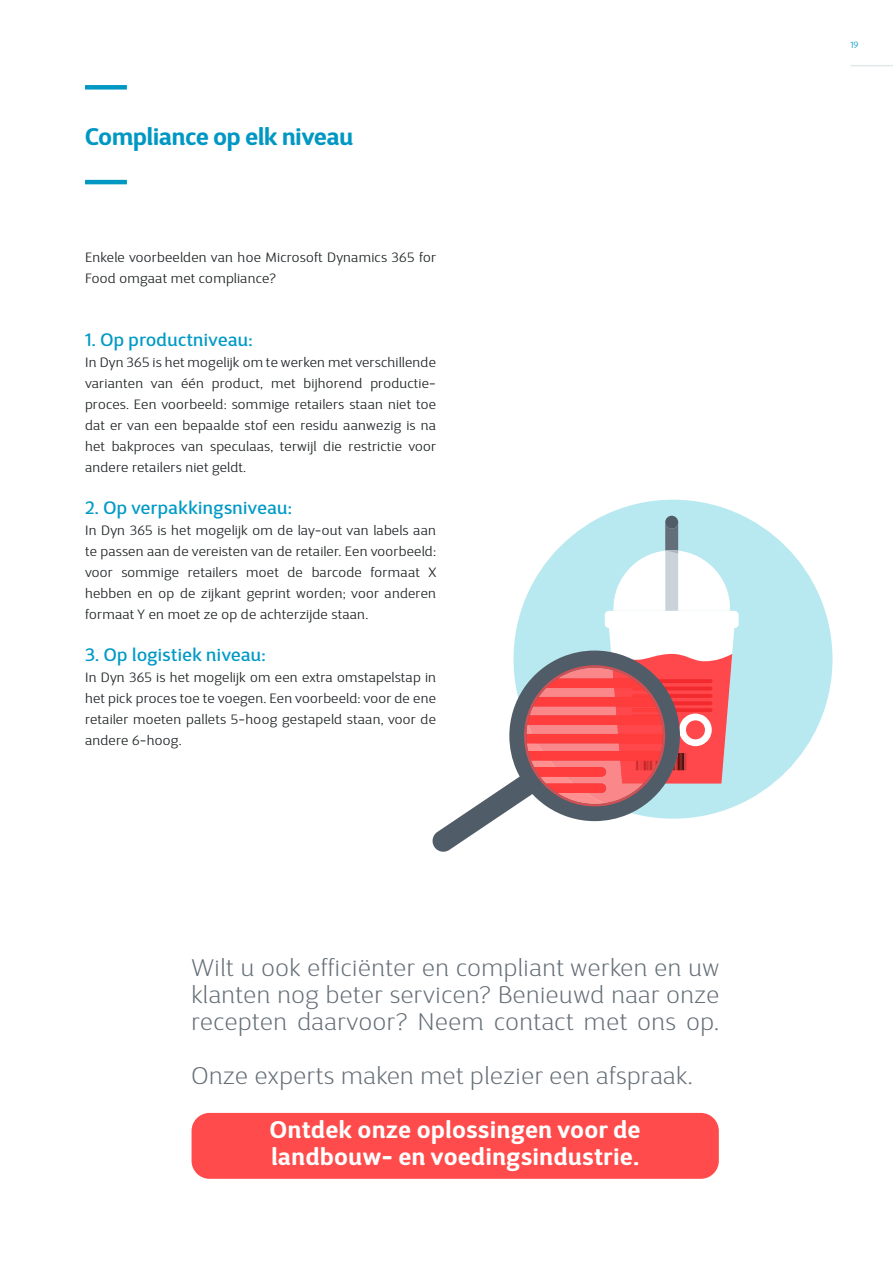
<style>
.page{position:relative;width:893px;height:1263px;background:#fff}
.page>*{position:absolute;margin:0;border:0;box-sizing:border-box;transform-origin:0 0}
.t1{font:200 24px/27px "D Sari";letter-spacing:.03em;color:#636e75;text-align:justify}
.t2{font:700 24px/27px "D Sari";letter-spacing:.03em;color:#fff}
.t3{font:700 24px "D Sari";color:#0098c3}
.t4{font:500 18px "D Sari";letter-spacing:.025em;color:#009ac6}
.t5{font:300 13.5px/21px "D Sari";letter-spacing:.025em;color:#222628;text-align:justify}
.t6{font:300 9px "D Sari";color:#0098c3}
</style>
<div class="page">
<hr style="left:850px;top:65px;width:43px;height:1px;background:#e2e9eb">
<div style="left:192px;top:1113px;width:527px;height:66px;background:#ff4b4b;border-radius:18px"></div>
<hr style="left:85px;top:180px;width:42px;height:4px;background:#0098c3">
<div style="left:85px;top:85px;width:42px;height:5px;background:#0098c3"></div>
<div style="left:513px;top:500px;width:319px;height:319px;background:#b9e9f0;border-radius:50%"></div>
<div style="left:665px;top:516px;width:13px;height:13px;background:#505c67;border-radius:50%"></div>
<svg style="left:432px;top:522px;width:307px;height:330px"></svg>
<h1 class="t3" style="left:85px;top:121px;width:270px">Compliance op elk niveau</h1>
<p class="t5" style="left:85px;top:246px;width:353px">Enkele voorbeelden van hoe Microsoft Dynamics 365 for<br>Food omgaat met compliance?</p>
<h2 class="t4" style="left:85px;top:328px;width:169px">1. Op productniveau:</h2>
<p class="t5" style="left:85px;top:351px;width:353px">In Dyn 365 is het mogelijk om te werken met verschillende varianten van één product, met bijhorend productie&shy;proces. Een voorbeeld: sommige retailers staan niet toe dat er van een bepaalde stof een residu aanwezig is na het bakproces van speculaas, terwijl die restrictie voor andere retailers niet geldt.</p>
<h2 class="t4" style="left:85px;top:496px;width:209px">2. Op verpakkingsniveau:</h2>
<p class="t5" style="left:85px;top:519px;width:352px">In Dyn 365 is het mogelijk om de lay-out van labels aan te passen aan de vereisten van de retailer. Een voorbeeld: voor sommige retailers moet de barcode formaat X hebben en op de zijkant geprint worden; voor anderen formaat Y en moet ze op de achterzijde staan.</p>
<h2 class="t4" style="left:85px;top:643px;width:182px">3. Op logistiek niveau:</h2>
<p class="t5" style="left:85px;top:666px;width:352px">In Dyn 365 is het mogelijk om een extra omstapelstap in het pick proces toe te voegen. Een voorbeeld: voor de ene retailer moeten pallets 5-hoog gestapeld staan, voor de andere 6-hoog.</p>
<h1 class="t1" style="left:192px;top:954px;width:529px">Wilt u ook efficiënter en compliant werken en uw klanten nog beter servicen? Benieuwd naar onze recepten daarvoor? Neem contact met ons op.</h1>
<h1 class="t1" style="left:192px;top:1062px;width:502px">Onze experts maken met plezier een afspraak.</h1>
<h1 class="t2" style="left:270px;top:1115px;width:372px">Ontdek onze oplossingen voor de landbouw- en voedingsindustrie.</h1>
<p class="t6" style="left:850px;top:39px;width:9px">19</p>
</div>
